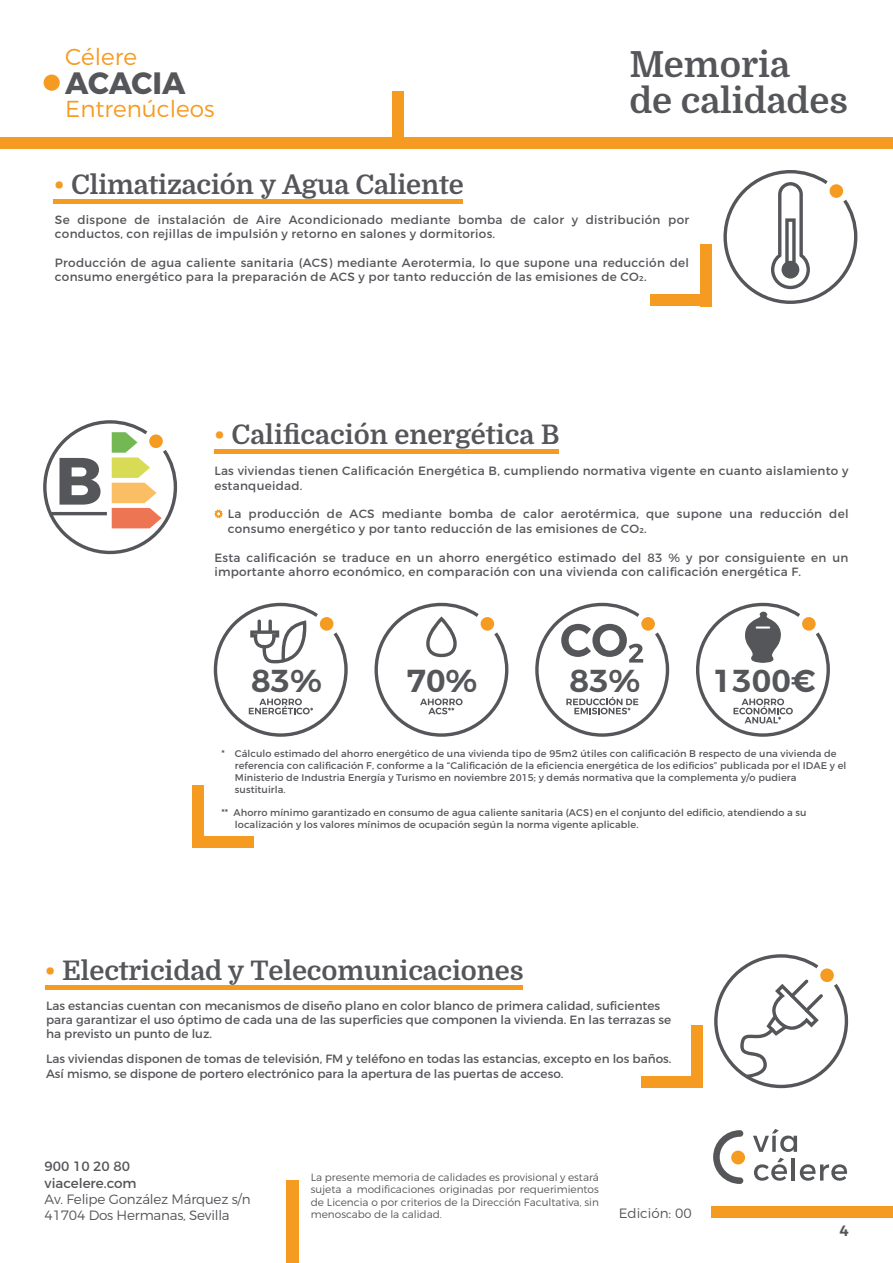
<style>
.page{position:relative;width:893px;height:1263px;background:#fff}
.page>*{position:absolute;margin:0;border:0;box-sizing:border-box;transform-origin:0 0}
.t1{font:700 66.6px "Montserrat";color:#55565a}
.t2{font:700 36px/36px "Domine";color:#55565a}
.t3{font:600 31.65px "Montserrat";color:#55565a}
.t4{font:700 30.9px "Montserrat";letter-spacing:-.01em;color:#55565a}
.t5{font:700 27px "Domine";letter-spacing:-.005em;color:#55565a}
.t6{font:300 23.1px "Montserrat";color:#f59b21}
.t7{font:600 15px "Montserrat";color:#55565a}
.t8{font:300 13.5px/16.2px "Montserrat";letter-spacing:-.015em;color:#55565a}
.t9{font:13.5px/16.2px "Montserrat";color:#55565a}
.t10{font:12px/14.4px "Montserrat";letter-spacing:.02em;color:#55565a}
.t11{font:12px/14.4px "Montserrat";color:#55565a}
.t12{font:300 10.5px/12.6px "Montserrat";color:#55565a;text-align:justify}
.t13{font:9.75px/11.7px "Montserrat";letter-spacing:.01em;color:#55565a}
.s1{color:#f59b21}
</style>
<div class="page">
<div style="left:649px;top:295px;width:62px;height:11px;background:#f59b21"></div>
<div style="left:700px;top:244px;width:11px;height:62px;background:#f59b21"></div>
<hr style="left:54px;top:200px;width:409px;height:4px;background:#f59b21">
<div style="left:0;top:137px;width:893px;height:12px;background:#f59b21"></div>
<div style="left:712px;top:1206px;width:181px;height:12px;background:#f59b21"></div>
<div style="left:392px;top:92px;width:12px;height:46px;background:#f59b21"></div>
<div style="left:287px;top:1181px;width:12px;height:82px;background:#f59b21"></div>
<svg style="left:723px;top:170px;width:135px;height:134px"></svg>
<div style="left:641px;top:1076px;width:62px;height:11px;background:#f59b21"></div>
<div style="left:691px;top:1025px;width:12px;height:62px;background:#f59b21"></div>
<hr style="left:45px;top:986px;width:478px;height:4px;background:#f59b21">
<svg style="left:714px;top:954px;width:134px;height:134px"></svg>
<svg style="left:753px;top:1129px;width:44px;height:23px"></svg>
<svg style="left:754px;top:1158px;width:33px;height:23px"></svg>
<hr style="left:792px;top:1158px;width:3px;height:22px;background:#55565a">
<svg style="left:800px;top:1164px;width:47px;height:17px"></svg>
<div style="left:731px;top:1150px;width:14px;height:14px;background:#f59b21;border-radius:50%"></div>
<svg style="left:713px;top:1130px;width:30px;height:54px"></svg>
<div style="left:44px;top:75px;width:16px;height:16px;background:#f59b21;border-radius:50%"></div>
<div style="left:192px;top:786px;width:11px;height:62px;background:#f59b21"></div>
<div style="left:192px;top:836px;width:62px;height:12px;background:#f59b21"></div>
<hr style="left:214px;top:449px;width:344px;height:4px;background:#f59b21">
<svg style="left:214px;top:509px;width:9px;height:9px"></svg>
<svg style="left:214px;top:603px;width:134px;height:134px"></svg>
<svg style="left:535px;top:603px;width:134px;height:134px"></svg>
<svg style="left:696px;top:603px;width:134px;height:134px"></svg>
<svg style="left:374px;top:603px;width:135px;height:134px"></svg>
<svg style="left:43px;top:420px;width:134px;height:134px"></svg>
<h3 class="t6" style="left:65px;top:43px;width:73px">Célere</h3>
<h3 class="t4" style="left:65px;top:63px;width:122px">ACACIA</h3>
<h3 class="t6" style="left:65px;top:94px;width:151px">Entrenúcleos</h3>
<h2 class="t2" style="left:629px;top:47px;width:220px">Memoria<br>de calidades</h2>
<h3 class="t5" style="left:54px;top:170px;width:412px"><span class="s1">•</span> Climatización y Agua Caliente</h3>
<p class="t10" style="left:55px;top:212px;width:636px">Se dispone de instalación de Aire Acondicionado mediante bomba de calor y distribución por conductos, con rejillas de impulsión y retorno en salones y dormitorios.</p>
<p class="t10" style="left:55px;top:255px;width:636px">Producción de agua caliente sanitaria (ACS) mediante Aerotermia, lo que supone una reducción del consumo energético para la preparación de ACS y por tanto reducción de las emisiones de CO2.</p>
<h1 class="t1" style="left:55px;top:440px;width:49px">B</h1>
<h3 class="t5" style="left:214px;top:419px;width:347px"><span class="s1">•</span> Calificación energética B</h3>
<p class="t10" style="left:214px;top:464px;width:636px">Las viviendas tienen Calificación Energética B, cumpliendo normativa vigente en cuanto aislamiento y estanqueidad.</p>
<p class="t10" style="left:228px;top:507px;width:622px">La producción de ACS mediante bomba de calor aerotérmica, que supone una reducción del consumo energético y por tanto reducción de las emisiones de CO2.</p>
<p class="t10" style="left:214px;top:550px;width:636px">Esta calificación se traduce en un ahorro energético estimado del 83 % y por consiguiente en un importante ahorro económico, en comparación con una vivienda con calificación energética F.</p>
<h3 class="t3" style="left:251px;top:661px;width:73px">83%</h3>
<h3 class="t3" style="left:406px;top:661px;width:73px">70%</h3>
<h3 class="t3" style="left:569px;top:661px;width:73px">83%</h3>
<h3 class="t3" style="left:713px;top:661px;width:105px">1300€</h3>
<p class="t13" style="left:235px;top:748px;width:613px;text-indent:-14px">* Cálculo estimado del ahorro energético de una vivienda tipo de 95m2 útiles con calificación B respecto de una vivienda de referencia con calificación F, conforme a la “Calificación de la eficiencia energética de los edificios” publicada por el IDAE y el Ministerio de Industria Energía y Turismo en noviembre 2015; y demás normativa que la complementa y/o pudiera sustituirla.</p>
<p class="t13" style="left:235px;top:807px;width:573px;text-indent:-14px">** Ahorro mínimo garantizado en consumo de agua caliente sanitaria (ACS) en el conjunto del edificio, atendiendo a su localización y los valores mínimos de ocupación según la norma vigente aplicable.</p>
<h3 class="t5" style="left:45px;top:956px;width:480px"><span class="s1">•</span> Electricidad y Telecomunicaciones</h3>
<p class="t11" style="left:46px;top:998px;width:627px">Las estancias cuentan con mecanismos de diseño plano en color blanco de primera calidad, suficientes para garantizar el uso óptimo de cada una de las superficies que componen la vivienda. En las terrazas se ha previsto un punto de luz.</p>
<p class="t11" style="left:46px;top:1052px;width:627px">Las viviendas disponen de tomas de televisión, FM y teléfono en todas las estancias, excepto en los baños.<br>Así mismo, se dispone de portero electrónico para la apertura de las puertas de acceso.</p>
<p class="t9" style="left:45px;top:1158px;width:94px">900 10 20 80 viacelere.com</p>
<p class="t8" style="left:45px;top:1190px;width:207px">Av. Felipe González Márquez s/n<br>41704 Dos Hermanas, Sevilla</p>
<p class="t12" style="left:311px;top:1170px;width:290px">La presente memoria de calidades es provisional y estará sujeta a modificaciones originadas por requerimientos de Licencia o por criterios de la Dirección Facultativa, sin menoscabo de la calidad.</p>
<p class="t8" style="left:619px;top:1205px;width:74px">Edición: 00</p>
<p class="t7" style="left:839px;top:1221px;width:11px">4</p>
</div>
